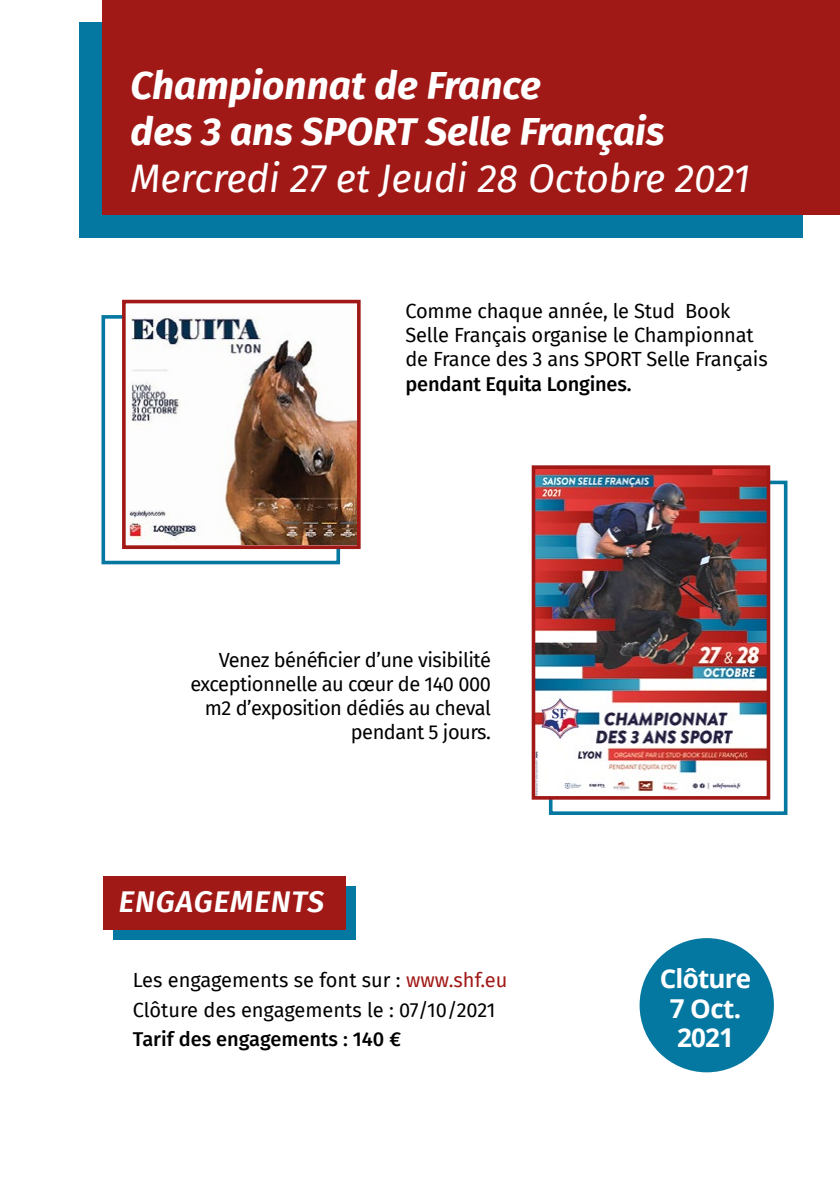
<style>
.page{position:relative;width:840px;height:1191px;background:#fff}
.page>*{position:absolute;margin:0;border:0;box-sizing:border-box;transform-origin:0 0}
.t1{font:italic 700 38.8px "Fira Sans";color:#fff}
.t2{font:italic 38.8px "Fira Sans";color:#fff}
.t3{font:italic 600 30px "Fira Sans";letter-spacing:.03em;color:#fff}
.t4{font:700 26px "Open Sans";letter-spacing:-.03em;color:#fff}
.t5{font:20px/24px "Fira Sans";letter-spacing:-.015em;color:#000}
.t6{font:500 20px "Fira Sans";color:#000}
.s1{font-weight:500}
.s2{color:#a11916}
</style>
<div class="page">
<div style="left:113px;top:885px;width:242px;height:54px;background:#0578a1"></div>
<div style="left:101px;top:315px;width:239px;height:249px;border:4px solid #0578a1"></div>
<div style="left:548px;top:480px;width:239px;height:335px;border:4px solid #0578a1"></div>
<div style="left:79px;top:23px;width:723px;height:215px;background:#0578a1"></div>
<div style="left:102px;top:0;width:737px;height:214px;background:#a11916"></div>
<img style="left:127px;top:315px;width:228px;height:229px">
<div style="left:122px;top:300px;width:238px;height:249px;border:4px solid #a11916"></div>
<img style="left:536px;top:470px;width:228px;height:324px">
<div style="left:531px;top:465px;width:238px;height:334px;border:4px solid #a11916"></div>
<div style="left:103px;top:875px;width:242px;height:54px;background:#a11916"></div>
<div style="left:639px;top:938px;width:134px;height:134px;background:#0578a1;border-radius:50%"></div>
<p class="t1" style="left:130px;top:53px;width:411px">Championnat de France</p>
<p class="t1" style="left:130px;top:99px;width:535px">des 3 ans SPORT Selle Français</p>
<p class="t2" style="left:130px;top:149px;width:620px">Mercredi 27 et Jeudi 28 Octobre 2021</p>
<p class="t5" style="left:405px;top:299px;width:363px">Comme chaque année, le Stud Book Selle Français organise le Championnat de France des 3 ans SPORT Selle Français <span class="s1">pendant Equita Longines.</span></p>
<p class="t5" style="left:190px;top:647px;width:302px;text-align:right">Venez bénéficier d’une visibilité exceptionnelle au cœur de 140 000 m2 d’exposition dédiés au cheval pendant 5 jours.</p>
<p class="t3" style="left:119px;top:877px;width:207px">ENGAGEMENTS</p>
<p class="t5" style="left:133px;top:967px;width:376px">Les engagements se font sur : <span class="s2">www.shf.eu</span></p>
<p class="t5" style="left:133px;top:997px;width:364px">Clôture des engagements le : 07/10/2021</p>
<p class="t6" style="left:133px;top:1023px;width:269px">Tarif des engagements : 140 €</p>
<p class="t4" style="left:659px;top:960px;width:93px">Clôture</p>
<p class="t4" style="left:669px;top:989px;width:73px">7 Oct.</p>
<p class="t4" style="left:676px;top:1019px;width:59px">2021</p>
</div>
